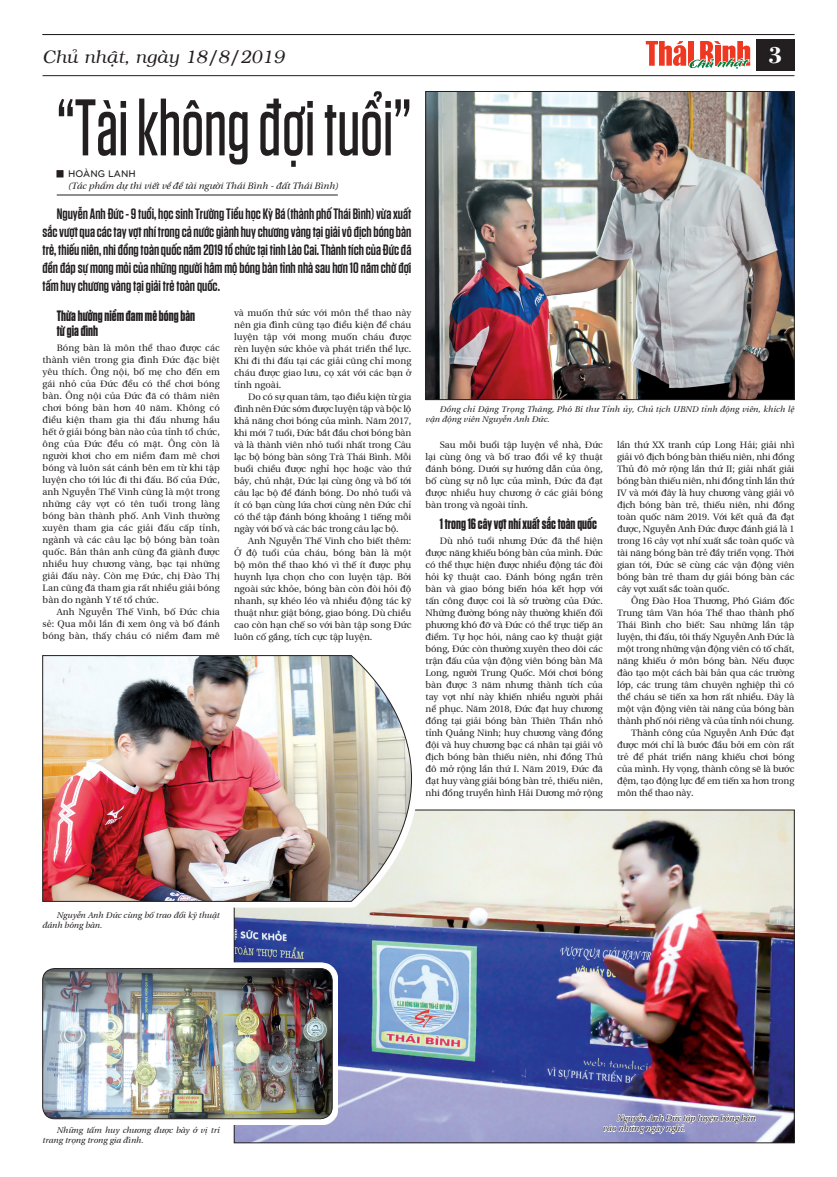
<style>
.page{position:relative;width:837px;height:1177px;background:#fff}
.page>*{position:absolute;margin:0;border:0;box-sizing:border-box;transform-origin:0 0}
.t1{font:500 80px "SVN Tungsten";color:#231f20;scale:.86 1}
.t2{font:24px "VNI Bodon Bold";color:#fff}
.t3{font:italic 18px "VNI";color:#231f20}
.t4{font:600 15px/18px "SVN Tungsten";color:#231f20;text-align:justify}
.t5{font:700 15px/15px "SVN Tungsten";color:#231f20;scale:.9 1}
.t6{font:10px "UTM Bryant LG Bold";color:#231f20}
.t7{font:9.5px/12px "BHD utopia Long";letter-spacing:-.01em;color:#231f20;text-align:justify}
.t8{font:9.5px "BHD Utopia Italic long Italic";color:#231f20}
.t9{font:8.5px/10.2px "BHD Utopia Italic long Italic";color:#231f20}
</style>
<div class="page">
<div style="left:755px;top:39px;width:39px;height:32px;background:#231f20"></div>
<hr style="left:43px;top:75px;width:751px;height:1px;background:#231f20">
<hr style="left:43px;top:34px;width:751px;height:1px;background:#231f20">
<svg style="left:645px;top:41px;width:105px;height:36px"></svg>
<div style="left:57px;top:170px;width:6px;height:7px;background:#231f20;border:1px solid #231f20"></div>
<hr style="left:57px;top:195px;width:281px;height:1px;background:#231f20">
<img style="left:427px;top:93px;width:365px;height:304px">
<svg style="left:425px;top:397px;width:370px;height:4px"></svg>
<img style="left:236px;top:811px;width:556px;height:329px">
<svg style="left:42px;top:962px;width:296px;height:162px"></svg>
<img style="left:43px;top:968px;width:289px;height:150px">
<div style="left:43px;top:968px;width:289px;height:150px;border:1px solid #231f20;border-radius:12px"></div>
<svg style="left:42px;top:1118px;width:179px;height:6px"></svg>
<svg style="left:42px;top:762px;width:375px;height:145px"></svg>
<img style="left:42px;top:655px;width:369px;height:246px">
<svg style="left:602px;top:1098px;width:154px;height:40px"></svg>
<h3 class="t3" style="left:43px;top:43px;width:243px">Chuû nhaät, ngaøy 18/8/2019</h3>
<h2 class="t2" style="left:767px;top:37px;width:16px">3</h2>
<h1 class="t1" style="left:57px;top:76px;width:414px">“Tài không đợi tuổi”</h1>
<p class="t6" style="left:68px;top:167px;width:69px">HOÀNG LANH</p>
<p class="t8" style="left:68px;top:178px;width:272px">(Tác phẩm dự thi viết về đề tài người Thái Bình - đất Thái Bình)</p>
<p class="t4" style="left:43px;top:204px;width:370px;text-indent:14px">Nguyễn Anh Đức - 9 tuổi, học sinh Trường Tiểu học Kỳ Bá (thành phố Thái Bình) vừa xuất sắc vượt qua các tay vợt nhí trong cả nước giành huy chương vàng tại giải vô địch bóng bàn trẻ, thiếu niên, nhi đồng toàn quốc năm 2019 tổ chức tại tỉnh Lào Cai. Thành tích của Đức đã đền đáp sự mong mỏi của những người hâm mộ bóng bàn tỉnh nhà sau hơn 10 năm chờ đợi tấm huy chương vàng tại giải trẻ toàn quốc.</p>
<h3 class="t5" style="left:57px;top:307px;width:155px">Thừa hưởng niềm đam mê bóng bàn từ gia đình</h3>
<p class="t7" style="left:43px;top:341px;width:179px;text-indent:14px">Bóng bàn là môn thể thao được các thành viên trong gia đình Đức đặc biệt yêu thích. Ông nội, bố mẹ cho đến em gái nhỏ của Đức đều có thể chơi bóng bàn. Ông nội của Đức đã có thâm niên chơi bóng bàn hơn 40 năm. Không có điều kiện tham gia thi đấu nhưng hầu hết ở giải bóng bàn nào của tỉnh tổ chức, ông của Đức đều có mặt. Ông còn là người khơi cho em niềm đam mê chơi bóng và luôn sát cánh bên em từ khi tập luyện cho tới lúc đi thi đấu. Bố của Đức, anh Nguyễn Thế Vinh cũng là một trong những cây vợt có tên tuổi trong làng bóng bàn thành phố. Anh Vinh thường xuyên tham gia các giải đấu cấp tỉnh, ngành và các câu lạc bộ bóng bàn toàn quốc. Bản thân anh cũng đã giành được nhiều huy chương vàng, bạc tại những giải đấu này. Còn mẹ Đức, chị Đào Thị Lan cũng đã tham gia rất nhiều giải bóng bàn do ngành Y tế tổ chức.</p>
<p class="t7" style="left:43px;top:605px;width:179px;text-indent:14px">Anh Nguyễn Thế Vinh, bố Đức chia sẻ: Qua mỗi lần đi xem ông và bố đánh bóng bàn, thấy cháu có niềm đam mê</p>
<p class="t7" style="left:234px;top:306px;width:179px">và muốn thử sức với môn thể thao này nên gia đình cũng tạo điều kiện để cháu luyện tập với mong muốn cháu được rèn luyện sức khỏe và phát triển thể lực.<br>Khi đi thi đấu tại các giải cũng chỉ mong cháu được giao lưu, cọ xát với các bạn ở tỉnh ngoài.</p>
<p class="t7" style="left:234px;top:390px;width:179px;text-indent:14px">Do có sự quan tâm, tạo điều kiện từ gia đình nên Đức sớm được luyện tập và bộc lộ khả năng chơi bóng của mình. Năm 2017, khi mới 7 tuổi, Đức bắt đầu chơi bóng bàn và là thành viên nhỏ tuổi nhất trong Câu lạc bộ bóng bàn sông Trà Thái Bình. Mỗi buổi chiều được nghỉ học hoặc vào thứ bảy, chủ nhật, Đức lại cùng ông và bố tới câu lạc bộ để đánh bóng. Do nhỏ tuổi và ít có bạn cùng lứa chơi cùng nên Đức chỉ có thể tập đánh bóng khoảng 1 tiếng mỗi ngày với bố và các bác trong câu lạc bộ.</p>
<p class="t7" style="left:234px;top:534px;width:179px;text-indent:14px">Anh Nguyễn Thế Vinh cho biết thêm:<br>Ở độ tuổi của cháu, bóng bàn là một bộ môn thể thao khó vì thế ít được phụ huynh lựa chọn cho con luyện tập. Bởi ngoài sức khỏe, bóng bàn còn đòi hỏi độ nhanh, sự khéo léo và nhiều động tác kỹ thuật như: giật bóng, giao bóng. Dù chiều cao còn hạn chế so với bàn tập song Đức luôn cố gắng, tích cực tập luyện.</p>
<p class="t9" style="left:425px;top:403px;width:370px;text-indent:14px">Đồng chí Đặng Trọng Thăng, Phó Bí thư Tỉnh ủy, Chủ tịch UBND tỉnh động viên, khích lệ vận động viên Nguyễn Anh Đức.</p>
<p class="t7" style="left:425px;top:438px;width:179px;text-indent:14px">Sau mỗi buổi tập luyện về nhà, Đức lại cùng ông và bố trao đổi về kỹ thuật đánh bóng. Dưới sự hướng dẫn của ông, bố cùng sự nỗ lực của mình, Đức đã đạt được nhiều huy chương ở các giải bóng bàn trong và ngoài tỉnh.</p>
<h3 class="t5" style="left:439px;top:515px;width:176px">1 trong 16 cây vợt nhí xuất sắc toàn quốc</h3>
<p class="t7" style="left:425px;top:534px;width:179px;text-indent:14px">Dù nhỏ tuổi nhưng Đức đã thể hiện được năng khiếu bóng bàn của mình. Đức có thể thực hiện được nhiều động tác đòi hỏi kỹ thuật cao. Đánh bóng ngắn trên bàn và giao bóng biến hóa kết hợp với tấn công được coi là sở trường của Đức.<br>Những đường bóng này thường khiến đối phương khó đỡ và Đức có thể trực tiếp ăn điểm. Tự học hỏi, nâng cao kỹ thuật giật bóng, Đức còn thường xuyên theo dõi các trận đấu của vận động viên bóng bàn Mã Long, người Trung Quốc. Mới chơi bóng bàn được 3 năm nhưng thành tích của tay vợt nhí này khiến nhiều người phải nể phục. Năm 2018, Đức đạt huy chương đồng tại giải bóng bàn Thiên Thần nhỏ tỉnh Quảng Ninh; huy chương vàng đồng đội và huy chương bạc cá nhân tại giải vô địch bóng bàn thiếu niên, nhi đồng Thủ đô mở rộng lần thứ I. Năm 2019, Đức đã đạt huy vàng giải bóng bàn trẻ, thiếu niên, nhi đồng truyền hình Hải Dương mở rộng</p>
<p class="t7" style="left:617px;top:438px;width:179px">lần thứ XX tranh cúp Long Hải; giải nhì giải vô địch bóng bàn thiếu niên, nhi đồng Thủ đô mở rộng lần thứ II; giải nhất giải bóng bàn thiếu niên, nhi đồng tỉnh lần thứ IV và mới đây là huy chương vàng giải vô địch bóng bàn trẻ, thiếu niên, nhi đồng toàn quốc năm 2019. Với kết quả đã đạt được, Nguyễn Anh Đức được đánh giá là 1 trong 16 cây vợt nhí xuất sắc toàn quốc và tài năng bóng bàn trẻ đầy triển vọng. Thời gian tới, Đức sẽ cùng các vận động viên bóng bàn trẻ tham dự giải bóng bàn các cây vợt xuất sắc toàn quốc.</p>
<p class="t7" style="left:631px;top:594px;width:164px">Ông Đào Hoa Thương, Phó Giám đốc</p>
<p class="t7" style="left:617px;top:606px;width:179px">Trung tâm Văn hóa Thể thao thành phố</p>
<p class="t7" style="left:617px;top:618px;width:179px">Thái Bình cho biết: Sau những lần tập</p>
<p class="t7" style="left:617px;top:630px;width:179px">luyện, thi đấu, tôi thấy Nguyễn Anh Đức là</p>
<p class="t7" style="left:617px;top:642px;width:179px">một trong những vận động viên có tố chất,</p>
<p class="t7" style="left:617px;top:654px;width:179px">năng khiếu ở môn bóng bàn. Nếu được</p>
<p class="t7" style="left:617px;top:666px;width:179px">đào tạo một cách bài bản qua các trường</p>
<p class="t7" style="left:617px;top:678px;width:179px">lớp, các trung tâm chuyên nghiệp thì có</p>
<p class="t7" style="left:617px;top:690px;width:179px">thể cháu sẽ tiến xa hơn rất nhiều. Đây là</p>
<p class="t7" style="left:617px;top:702px;width:179px">một vận động viên tài năng của bóng bàn</p>
<p class="t7" style="left:617px;top:714px;width:179px">thành phố nói riêng và của tỉnh nói chung.</p>
<p class="t7" style="left:631px;top:726px;width:164px">Thành công của Nguyễn Anh Đức đạt</p>
<p class="t7" style="left:617px;top:738px;width:179px">được mới chỉ là bước đầu bởi em còn rất</p>
<p class="t7" style="left:617px;top:750px;width:179px">trẻ để phát triển năng khiếu chơi bóng</p>
<p class="t7" style="left:617px;top:762px;width:179px">của mình. Hy vọng, thành công sẽ là bước</p>
<p class="t7" style="left:617px;top:774px;width:179px">đệm, tạo động lực để em tiến xa hơn trong</p>
<p class="t7" style="left:617px;top:786px;width:78px">môn thể thao này.</p>
<p class="t9" style="left:43px;top:908px;width:179px;text-indent:14px">Nguyễn Anh Đức cùng bố trao đổi kỹ thuật đánh bóng bàn.</p>
<p class="t9" style="left:43px;top:1123px;width:179px;text-indent:14px">Những tấm huy chương được bày ở vị trí trang trọng trong gia đình.</p>
<p class="t9" style="left:602px;top:1111px;width:154px;text-indent:14px">Nguyễn Anh Đức tập luyện bóng bàn vào những ngày nghỉ.</p>
</div>
